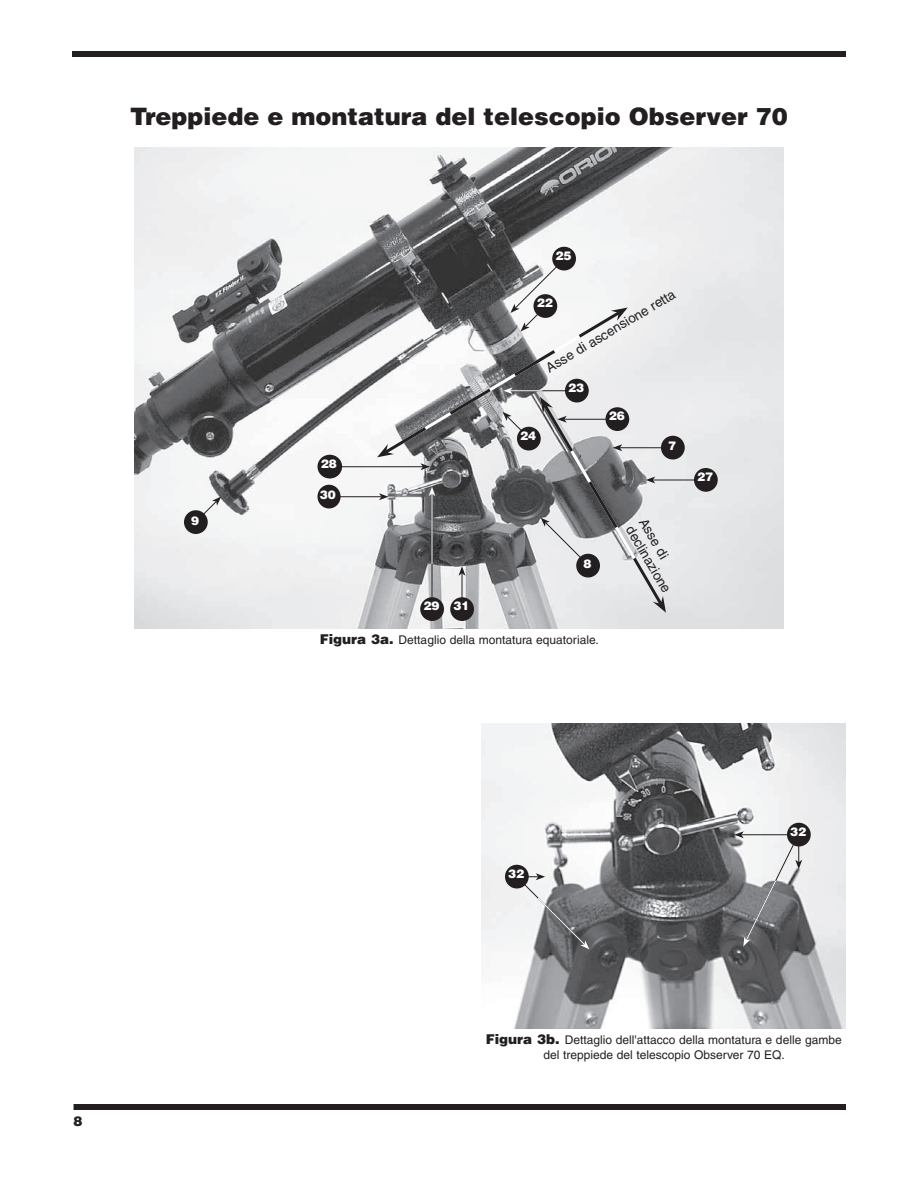
<style>
.page{position:relative;width:918px;height:1188px;background:#fff}
.page>*{position:absolute;margin:0;border:0;box-sizing:border-box;transform-origin:0 0}
.t1{font:900 24px "Helvetica";color:#231f20}
.t2{font:13.5px/15px "Helvetica";color:#231f20}
.t3{font:900 13.5px "Helvetica";color:#231f20}
.t4{font:12px/15px "Helvetica";color:#231f20;text-align:center}
.t5{font:900 12px "Helvetica";color:#fff}
.s1{font-weight:900;font-size:13.5px}
</style>
<div class="page">
<div style="left:72px;top:51px;width:774px;height:6px;background:#231f20"></div>
<div style="left:74px;top:1104px;width:772px;height:6px;background:#231f20"></div>
<img style="left:134px;top:147px;width:650px;height:481px">
<img style="left:482px;top:724px;width:364px;height:304px">
<div style="left:552px;top:247px;width:24px;height:24px;background:#231f20;border-radius:50%"></div>
<div style="left:694px;top:468px;width:24px;height:24px;background:#231f20;border-radius:50%"></div>
<hr style="left:653px;top:480px;width:43px;height:1px;background:#231f20">
<div style="left:661px;top:436px;width:24px;height:24px;background:#231f20;border-radius:50%"></div>
<div style="left:317px;top:455px;width:25px;height:23px;background:#231f20;border-radius:50%"></div>
<div style="left:184px;top:510px;width:24px;height:24px;background:#231f20;border-radius:50%"></div>
<hr style="left:339px;top:466px;width:84px;height:1px;background:#231f20">
<div style="left:317px;top:485px;width:24px;height:23px;background:#231f20;border-radius:50%"></div>
<div style="left:787px;top:823px;width:24px;height:24px;background:#231f20;border-radius:50%"></div>
<div style="left:505px;top:865px;width:24px;height:24px;background:#231f20;border-radius:50%"></div>
<hr style="left:338px;top:496px;width:43px;height:1px;background:#231f20">
<div style="left:420px;top:597px;width:24px;height:24px;background:#231f20;border-radius:50%"></div>
<div style="left:450px;top:597px;width:24px;height:24px;background:#231f20;border-radius:50%"></div>
<svg style="left:734px;top:831px;width:68px;height:115px"></svg>
<svg style="left:522px;top:873px;width:67px;height:76px"></svg>
<svg style="left:200px;top:497px;width:21px;height:21px"></svg>
<svg style="left:377px;top:265px;width:289px;height:348px"></svg>
<h1 class="t1" style="left:130px;top:101px;width:659px">Treppiede e montatura del telescopio Observer 70</h1>
<p class="t5" style="left:555px;top:247px;width:18px">25</p>
<p class="t2" style="left:543px;top:362px;width:150px;rotate:-31deg">Asse di ascensione retta</p>
<p class="t5" style="left:537px;top:295px;width:18px">22</p>
<p class="t5" style="left:191px;top:512px;width:10px">9</p>
<p class="t5" style="left:321px;top:455px;width:18px">28</p>
<p class="t5" style="left:320px;top:487px;width:18px">30</p>
<p class="t5" style="left:423px;top:598px;width:48px">29 31</p>
<p class="t5" style="left:520px;top:427px;width:18px">24</p>
<p class="t5" style="left:568px;top:379px;width:18px">23</p>
<p class="t5" style="left:583px;top:556px;width:10px">8</p>
<p class="t4" style="left:320px;top:632px;width:281px"><span class="s1">Figura 3a.</span> Dettaglio della montatura equatoriale.</p>
<p class="t5" style="left:609px;top:408px;width:18px">26</p>
<p class="t5" style="left:668px;top:438px;width:10px">7</p>
<p class="t2" style="left:649px;top:515px;width:77px;rotate:60deg">Asse di declinazione</p>
<p class="t5" style="left:697px;top:469px;width:18px">27</p>
<p class="t3" style="left:74px;top:1113px;width:11px">8</p>
<p class="t5" style="left:508px;top:865px;width:18px">32</p>
<p class="t5" style="left:790px;top:823px;width:18px">32</p>
<p class="t4" style="left:486px;top:1032px;width:357px"><span class="s1">Figura 3b.</span> Dettaglio dell'attacco della montatura e delle gambe del treppiede del telescopio Observer 70 EQ.</p>
</div>
